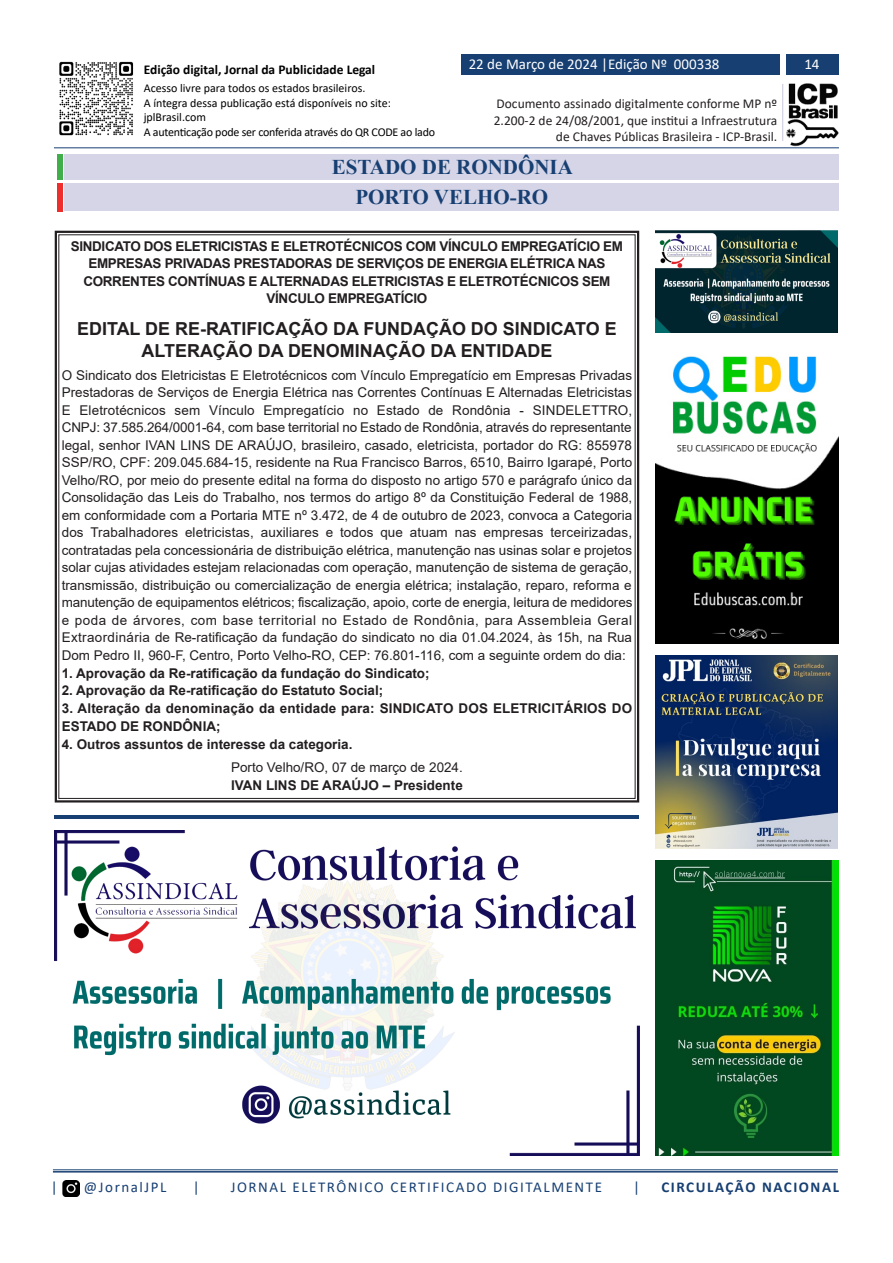
<style>
.page{position:relative;width:893px;height:1263px;background:#fff}
.page>*{position:absolute;margin:0;border:0;box-sizing:border-box;transform-origin:0 0}
.t1{font:700 21px/30.5px "Times New Roman";color:#173f72;text-align:center}
.t2{font:700 18px/21.9px "Arial";color:#231f20;text-align:center}
.t3{font:15px "Calibri";letter-spacing:.105em;color:#173f72}
.t4{font:15px "Calibri";color:#fff}
.t5{font:700 15px "Calibri";letter-spacing:.105em;color:#173f72}
.t6{font:13.5px/17.5px "Arial";color:#231f20;text-align:justify}
.t7{font:700 13.5px/18px "Arial";color:#231f20}
.t8{font:700 13.5px/17.5px "Arial";letter-spacing:-.025em;color:#231f20;text-align:center}
.t9{font:13.5px/16.2px "Calibri";color:#231f20;text-align:right}
.t10{font:700 13.5px "Calibri";color:#000}
.t11{font:12px/14.4px "Calibri";color:#000}
</style>
<div class="page">
<div style="left:55px;top:231px;width:584px;height:571px;border:2px solid #231f20"></div>
<img style="left:59px;top:61px;width:75px;height:75px">
<img style="left:783px;top:83px;width:56px;height:64px">
<hr style="left:782px;top:84px;width:1px;height:57px;background:#c7c7d9">
<div style="left:786px;top:54px;width:53px;height:21px;background:#173f72"></div>
<div style="left:461px;top:54px;width:319px;height:21px;background:#173f72"></div>
<hr style="left:54px;top:147px;width:785px;height:1px;background:#173f72">
<hr style="left:53px;top:1169px;width:785px;height:1px;background:#173f72">
<hr style="left:53px;top:1171px;width:785px;height:1px;background:#173f72">
<img style="left:62px;top:1180px;width:18px;height:16px">
<div style="left:57px;top:154px;width:6px;height:26px;background:#40ae49"></div>
<div style="left:65px;top:154px;width:774px;height:26px;background:#d5d5e7"></div>
<img style="left:655px;top:860px;width:184px;height:296px">
<img style="left:655px;top:231px;width:183px;height:101px">
<img style="left:655px;top:656px;width:183px;height:192px">
<img style="left:656px;top:356px;width:183px;height:287px">
<hr style="left:54px;top:815px;width:584px;height:4px;background:#173f72">
<div style="left:65px;top:184px;width:774px;height:27px;background:#d5d5e7"></div>
<div style="left:57px;top:184px;width:6px;height:28px;background:#ee2d2d"></div>
<img style="left:54px;top:831px;width:586px;height:325px">
<p class="t10" style="left:144px;top:60px;width:233px">Edição digital, Jornal da Publicidade Legal</p>
<p class="t11" style="left:144px;top:81px;width:293px">Acesso livre para todos os estados brasileiros.<br>A íntegra dessa publicação está disponíveis no site: jplBrasil.com<br>A autenticação pode ser conferida através do QR CODE ao lado</p>
<p class="t4" style="left:469px;top:54px;width:252px">22 de Março de 2024 |Edição Nº 000338</p>
<p class="t4" style="left:804px;top:54px;width:17px">14</p>
<p class="t9" style="left:494px;top:95px;width:285px">Documento assinado digitalmente conforme MP nº<br>2.200-2 de 24/08/2001, que institui a Infraestrutura de Chaves Públicas Brasileira - ICP-Brasil.</p>
<h1 class="t1" style="left:332px;top:151px;width:243px">ESTADO DE RONDÔNIA<br>PORTO VELHO-RO</h1>
<p class="t8" style="left:71px;top:237px;width:554px">SINDICATO DOS ELETRICISTAS E ELETROTÉCNICOS COM VÍNCULO EMPREGATÍCIO EM EMPRESAS PRIVADAS PRESTADORAS DE SERVIÇOS DE ENERGIA ELÉTRICA NAS CORRENTES CONTÍNUAS E ALTERNADAS ELETRICISTAS E ELETROTÉCNICOS SEM VÍNCULO EMPREGATÍCIO</p>
<h2 class="t2" style="left:77px;top:318px;width:541px">EDITAL DE RE-RATIFICAÇÃO DA FUNDAÇÃO DO SINDICATO E<br>ALTERAÇÃO DA DENOMINAÇÃO DA ENTIDADE</h2>
<p class="t6" style="left:62px;top:366px;width:572px">O Sindicato dos Eletricistas E Eletrotécnicos com Vínculo Empregatício em Empresas Privadas Prestadoras de Serviços de Energia Elétrica nas Correntes Contínuas E Alternadas Eletricistas E Eletrotécnicos sem Vínculo Empregatício no Estado de Rondônia - SINDELETTRO, CNPJ: 37.585.264/0001-64, com base territorial no Estado de Rondônia, através do representante legal, senhor IVAN LINS DE ARAÚJO, brasileiro, casado, eletricista, portador do RG: 855978<br>SSP/RO, CPF: 209.045.684-15, residente na Rua Francisco Barros, 6510, Bairro Igarapé, Porto Velho/RO, por meio do presente edital na forma do disposto no artigo 570 e parágrafo único da Consolidação das Leis do Trabalho, nos termos do artigo 8º da Constituição Federal de 1988, em conformidade com a Portaria MTE nº 3.472, de 4 de outubro de 2023, convoca a Categoria dos Trabalhadores eletricistas, auxiliares e todos que atuam nas empresas terceirizadas, contratadas pela concessionária de distribuição elétrica, manutenção nas usinas solar e projetos solar cujas atividades estejam relacionadas com operação, manutenção de sistema de geração, transmissão, distribuição ou comercialização de energia elétrica; instalação, reparo, reforma e manutenção de equipamentos elétricos; fiscalização, apoio, corte de energia, leitura de medidores e poda de árvores, com base territorial no Estado de Rondônia, para Assembleia Geral Extraordinária de Re-ratificação da fundação do sindicato no dia 01.04.2024, às 15h, na Rua Dom Pedro II, 960-F, Centro, Porto Velho-RO, CEP: 76.801-116, com a seguinte ordem do dia:</p>
<p class="t7" style="left:62px;top:664px;width:369px">1. Aprovação da Re-ratificação da fundação do Sindicato;</p>
<p class="t7" style="left:62px;top:682px;width:323px">2. Aprovação da Re-ratificação do Estatuto Social;</p>
<p class="t7" style="left:62px;top:700px;width:572px">3. Alteração da denominação da entidade para: SINDICATO DOS ELETRICITÁRIOS DO<br>ESTADO DE RONDÔNIA;</p>
<p class="t7" style="left:62px;top:736px;width:292px">4. Outros assuntos de interesse da categoria.</p>
<p class="t6" style="left:231px;top:758px;width:233px">Porto Velho/RO, 07 de março de 2024.</p>
<p class="t7" style="left:231px;top:776px;width:233px">IVAN LINS DE ARAÚJO – Presidente</p>
<p class="t3" style="left:51px;top:1177px;width:8px">|</p>
<p class="t3" style="left:84px;top:1177px;width:84px">@JornalJPL</p>
<p class="t3" style="left:193px;top:1177px;width:8px">|</p>
<p class="t3" style="left:231px;top:1177px;width:373px">JORNAL ELETRÔNICO CERTIFICADO DIGITALMENTE</p>
<p class="t3" style="left:633px;top:1177px;width:8px">|</p>
<p class="t5" style="left:661px;top:1177px;width:179px">CIRCULAÇÃO NACIONAL</p>
</div>
